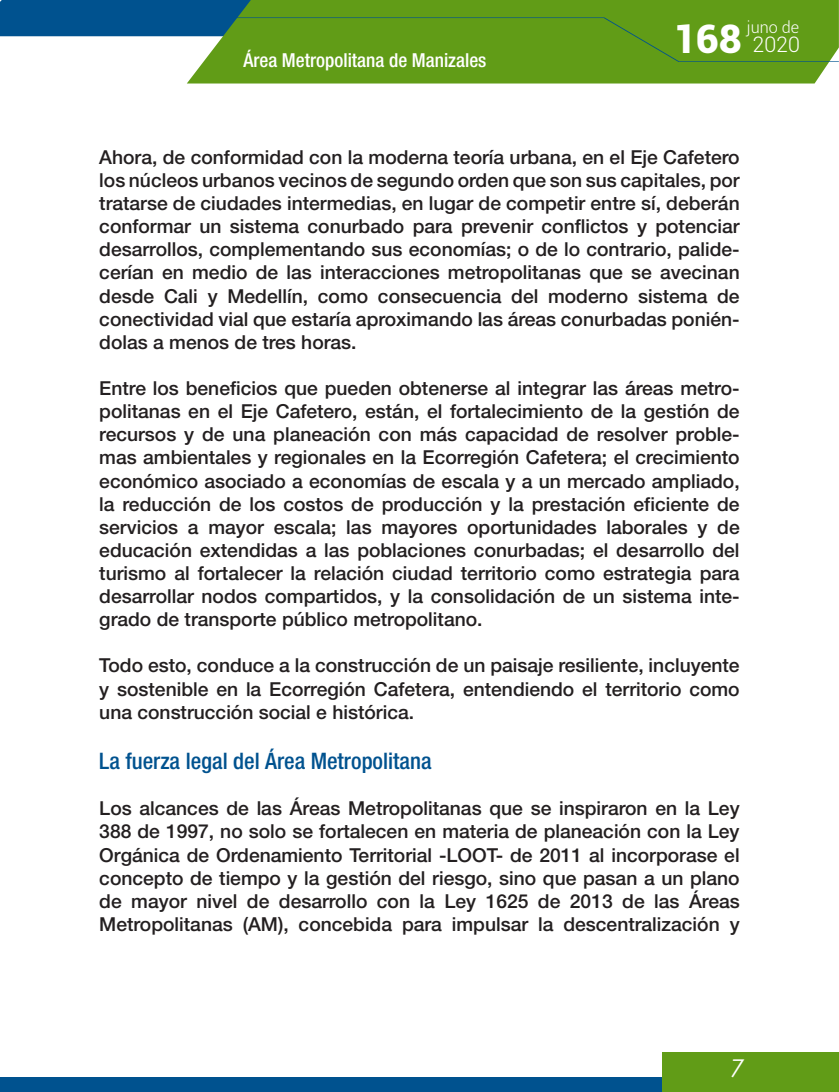
<style>
.page{position:relative;width:839px;height:1092px;background:#fff}
.page>*{position:absolute;margin:0;border:0;box-sizing:border-box;transform-origin:0 0}
.t1{font:900 39.38px "Roboto";color:#fff}
.t2{font:italic 24.5px "Century Gothic";color:#fff}
.subtitulos{font:500 condensed 22.75px "Helvetica Neue";color:#00528f}
.t3{font:300 21.35px "Roboto";color:#fff}
.contenidos{font:500 19.25px/23.1px "Helvetica Neue";color:#231f20;text-align:justify}
.t4{font:500 condensed 19.25px "Helvetica Neue";color:#fff}
.t5{font:300 16.28px "Roboto";color:#fff}
</style>
<div class="page">
<div style="left:0;top:1077px;width:819px;height:14px;background:#00528f"></div>
<div style="left:0;top:0;width:187px;height:36px;background:#00528f"></div>
<div style="left:187px;top:0;width:651px;height:83px;background:#619c17"></div>
<svg style="left:5px;top:17px;width:833px;height:45px;background:#6ba047"></svg>
<div style="left:662px;top:1051px;width:176px;height:40px;background:#619c17"></div>
<p class="t4" style="left:243px;top:48px;width:244px">Área Metropolitana de Manizales</p>
<h1 class="t1" style="left:673px;top:11px;width:70px">168</h1>
<p class="t5" style="left:746px;top:16px;width:54px">juno de</p>
<p class="t3" style="left:752px;top:29px;width:49px">2020</p>
<p class="contenidos" style="left:99px;top:145px;width:641px">Ahora, de conformidad con la moderna teoría urbana, en el Eje Cafetero los núcleos urbanos vecinos de segundo orden que son sus capitales, por tratarse de ciudades intermedias, en lugar de competir entre sí, deberán conformar un sistema conurbado para prevenir conflictos y potenciar desarrollos, complementando sus economías; o de lo contrario, palide&shy;cerían en medio de las interacciones metropolitanas que se avecinan desde Cali y Medellín, como consecuencia del moderno sistema de conectividad vial que estaría aproximando las áreas conurbadas ponién&shy;dolas a menos de tres horas.</p>
<p class="contenidos" style="left:99px;top:376px;width:641px">Entre los beneficios que pueden obtenerse al integrar las áreas metro&shy;politanas en el Eje Cafetero, están, el fortalecimiento de la gestión de recursos y de una planeación con más capacidad de resolver proble&shy;mas ambientales y regionales en la Ecorregión Cafetera; el crecimiento económico asociado a economías de escala y a un mercado ampliado, la reducción de los costos de producción y la prestación eficiente de servicios a mayor escala; las mayores oportunidades laborales y de educación extendidas a las poblaciones conurbadas; el desarrollo del turismo al fortalecer la relación ciudad territorio como estrategia para desarrollar nodos compartidos, y la consolidación de un sistema inte&shy;grado de transporte público metropolitano.</p>
<p class="contenidos" style="left:99px;top:653px;width:641px">Todo esto, conduce a la construcción de un paisaje resiliente, incluyente y sostenible en la Ecorregión Cafetera, entendiendo el territorio como una construcción social e histórica.</p>
<p class="subtitulos" style="left:99px;top:747px;width:334px">La fuerza legal del Área Metropolitana</p>
<p class="contenidos" style="left:99px;top:796px;width:641px">Los alcances de las Áreas Metropolitanas que se inspiraron en la Ley 388 de 1997, no solo se fortalecen en materia de planeación con la Ley Orgánica de Ordenamiento Territorial -LOOT- de 2011 al incorporase el concepto de tiempo y la gestión del riesgo, sino que pasan a un plano de mayor nivel de desarrollo con la Ley 1625 de 2013 de las Áreas Metropolitanas (AM), concebida para impulsar la descentralización y</p>
<p class="t2" style="left:730px;top:1050px;width:15px">7</p>
</div>
